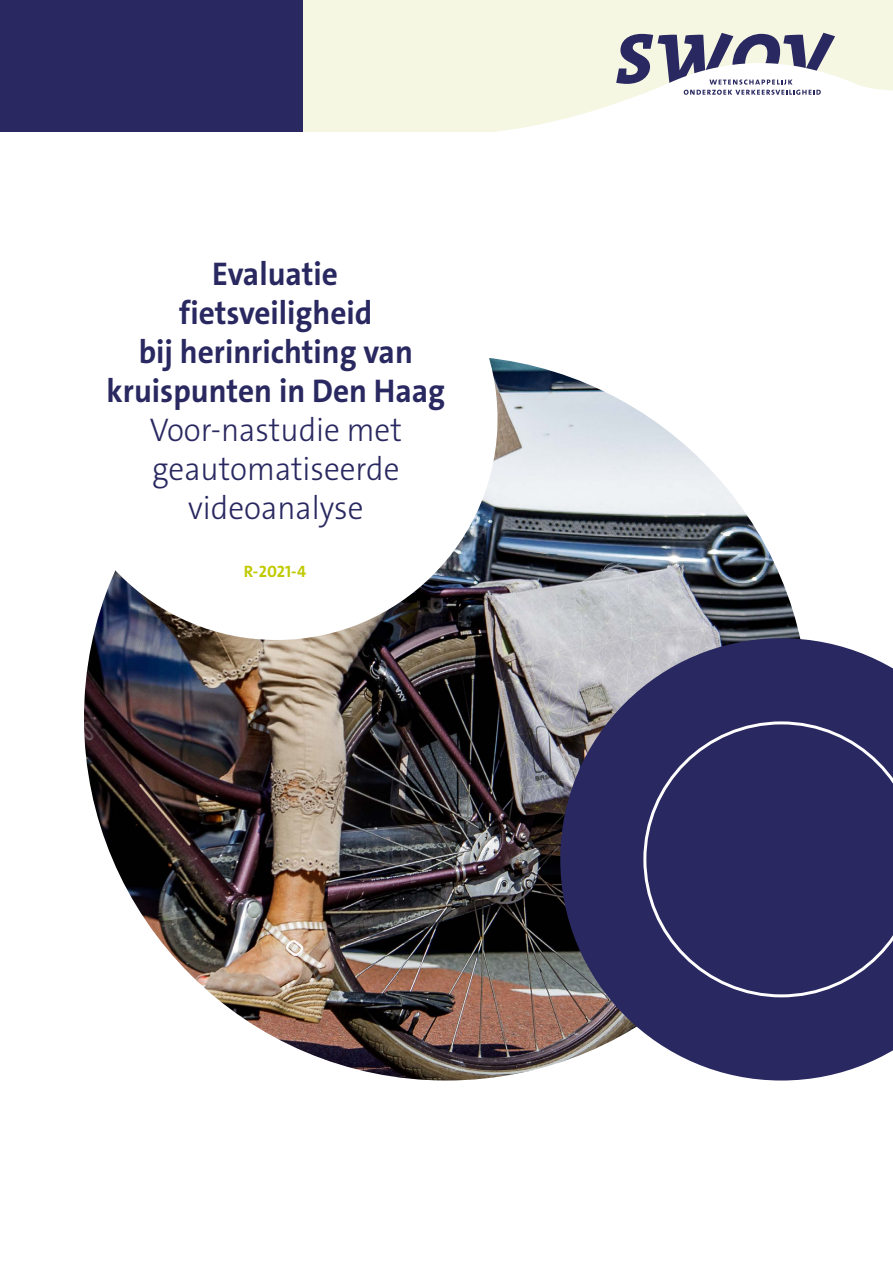
<style>
.page{position:relative;width:893px;height:1263px;background:#fff}
.page>*{position:absolute;margin:0;border:0;box-sizing:border-box;transform-origin:0 0}
.t1{font:700 33px/39px "The Sans C4 s";color:#292860;text-align:center;scale:.95 1}
.t2{font:300 33px/39px "The Sans C4 s";color:#292860;text-align:center;scale:.95 1}
.t3{font:700 16.5px "The Sans C4 s";color:#c0ca00}
</style>
<div class="page">
<svg style="left:303px;top:0;width:590px;height:131px;fill:#f6f7e3"></svg>
<svg style="left:616px;top:33px;width:219px;height:62px"></svg>
<div style="left:0;top:0;width:303px;height:131px;background:#292860"></div>
<img style="left:84px;top:355px;width:725px;height:725px;border-radius:362px">
<div style="left:55px;top:198px;width:442px;height:442px;background:#fff;border-radius:50%"></div>
<svg style="left:560px;top:638px;width:333px;height:442px;background:#535179"></svg>
<div style="left:643px;top:721px;width:250px;height:276px;background:#292860"></div>
<p class="t1" style="left:107px;top:254px;width:358px">Evaluatie<br>fietsveiligheid<br>bij herinrichting van kruispunten in Den Haag</p>
<p class="t2" style="left:150px;top:410px;width:267px">Voor-nastudie met geautomatiseerde videoanalyse</p>
<p class="t3" style="left:244px;top:561px;width:64px">R-2021-4</p>
</div>
